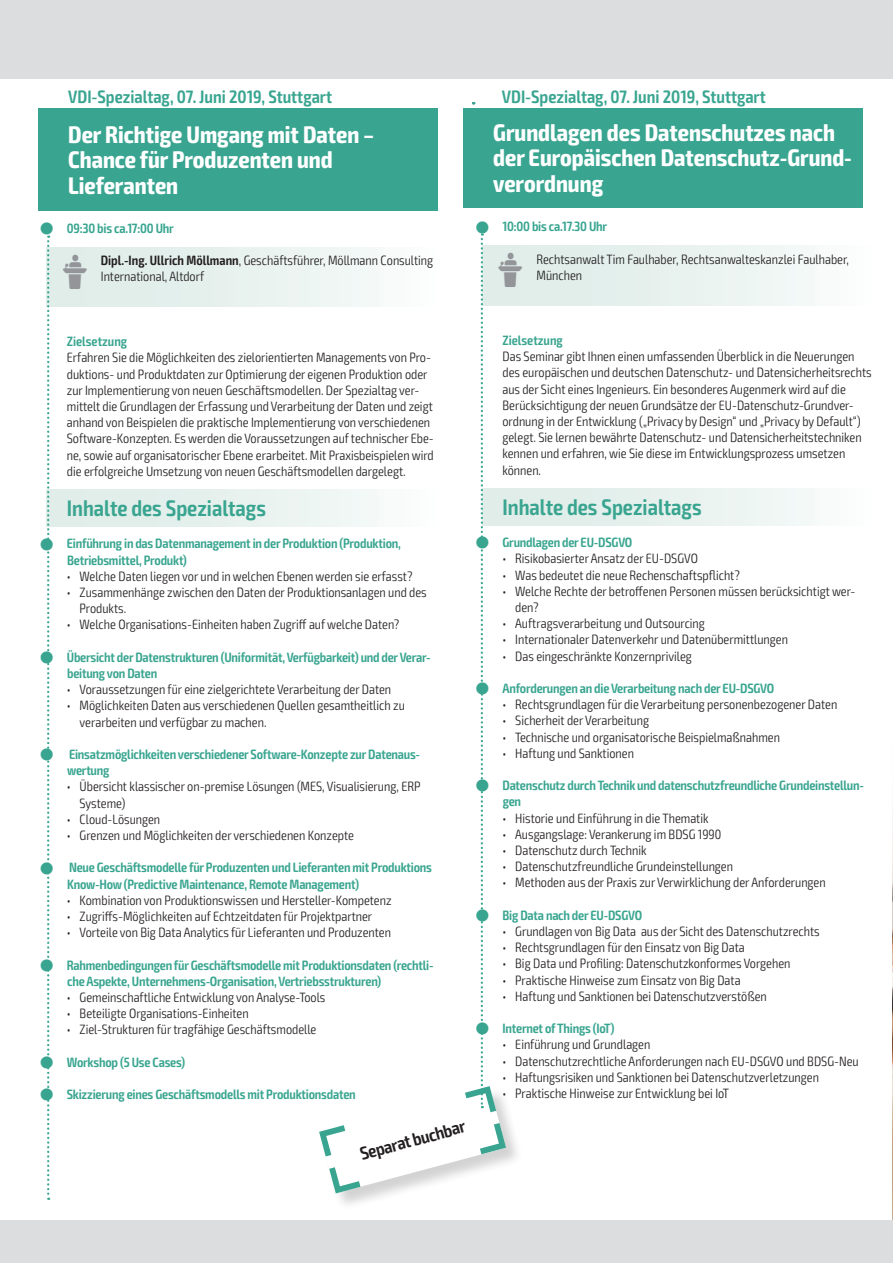
<style>
.page{position:relative;width:893px;height:1263px;background:#fff}
.page>*{position:absolute;margin:0;border:0;box-sizing:border-box;transform-origin:0 0}
.t1{font:700 condensed 24px/25.5px "Exo 2";color:#fff}
.t2{font:600 condensed 22.5px "Exo 2";color:#39a590}
.t3{font:600 condensed 18px "Exo 2";color:#39a590}
.t4{font:600 condensed 18px "Exo 2";color:#231f20}
.t5{font:300 condensed 13.5px/16.2px "Exo 2";color:#231f20}
.t6{font:600 condensed 13.5px/16.2px "Exo 2";letter-spacing:-.015em;color:#39a590}
.t7{font:13.5px "VDI Iconset S4 A Regular";color:#939598}
.s1{font-weight:600}
</style>
<div class="page">
<div style="left:320px;top:1087px;width:203px;height:124px;background:#231f20;opacity:.2"></div>
<img style="left:892px;top:808px;width:1px;height:412px">
<div style="left:0;top:1220px;width:893px;height:43px;background:#dcdddf"></div>
<div style="left:0;top:0;width:893px;height:79px;background:#dcdddf"></div>
<div style="left:47px;top:247px;width:390px;height:60px;background:#e4f0ec"></div>
<div style="left:47px;top:490px;width:390px;height:37px;background:#e4f0ec"></div>
<div style="left:38px;top:109px;width:400px;height:102px;background:#39a590"></div>
<div style="left:482px;top:246px;width:390px;height:59px;background:linear-gradient(to right,#daeae5,#f9fcfb)"></div>
<div style="left:482px;top:488px;width:390px;height:37px;background:linear-gradient(to right,#daeae5,#f9fcfb)"></div>
<div style="left:463px;top:108px;width:400px;height:99px;background:#39a590"></div>
<svg style="left:46px;top:235px;width:7px;height:965px"></svg>
<svg style="left:319px;top:233px;width:187px;height:960px"></svg>
<h3 class="t3" style="left:68px;top:86px;width:265px">VDI-Spezialtag, 07. Juni 2019, Stuttgart</h3>
<h1 class="t1" style="left:68px;top:122px;width:307px">Der Richtige Umgang mit Daten –<br>Chance für Produzenten und<br>Lieferanten</h1>
<p class="t6" style="left:67px;top:220px;width:108px">09:30 bis ca.17:00 Uhr</p>
<p class="t7" style="left:63px;top:260px;width:27px">L</p>
<p class="t5" style="left:101px;top:253px;width:334px"><span class="s1">Dipl.-Ing. Ullrich Möllmann</span>, Geschäftsführer, Möllmann Consulting<br>International, Altdorf</p>
<p class="t6" style="left:67px;top:334px;width:62px">Zielsetzung</p>
<p class="t5" style="left:67px;top:350px;width:368px">Erfahren Sie die Möglichkeiten des zielorientierten Managements von Pro&shy;duktions- und Produktdaten zur Optimierung der eigenen Produktion oder zur Implementierung von neuen Geschäftsmodellen. Der Spezialtag ver&shy;mittelt die Grundlagen der Erfassung und Verarbeitung der Daten und zeigt anhand von Beispielen die praktische Implementierung von verschiedenen Software-Konzepten. Es werden die Voraussetzungen auf technischer Ebe&shy;ne, sowie auf organisatorischer Ebene erarbeitet. Mit Praxisbeispielen wird die erfolgreiche Umsetzung von neuen Geschäftsmodellen dargelegt.</p>
<h2 class="t2" style="left:67px;top:495px;width:201px">Inhalte des Spezialtags</h2>
<p class="t6" style="left:67px;top:536px;width:336px">Einführung in das Datenmanagement in der Produktion (Produktion,<br>Betriebsmittel, Produkt)</p>
<p class="t5" style="left:67px;top:568px;width:347px">• Welche Daten liegen vor und in welchen Ebenen werden sie erfasst?</p>
<p class="t5" style="left:80px;top:584px;width:349px;text-indent:-13px">• Zusammenhänge zwischen den Daten der Produktionsanlagen und des<br>Produkts.</p>
<p class="t5" style="left:67px;top:617px;width:334px">• Welche Organisations-Einheiten haben Zugriff auf welche Daten?</p>
<p class="t6" style="left:67px;top:649px;width:365px">Übersicht der Datenstrukturen (Uniformität, Verfügbarkeit) und der Verar&shy;beitung von Daten</p>
<p class="t5" style="left:67px;top:682px;width:326px">• Voraussetzungen für eine zielgerichtete Verarbeitung der Daten</p>
<p class="t5" style="left:80px;top:698px;width:327px;text-indent:-13px">• Möglichkeiten Daten aus verschiedenen Quellen gesamtheitlich zu verarbeiten und verfügbar zu machen.</p>
<p class="t6" style="left:67px;top:746px;width:355px">Einsatzmöglichkeiten verschiedener Software-Konzepte zur Datenaus&shy;wertung</p>
<p class="t5" style="left:80px;top:779px;width:342px;text-indent:-13px">• Übersicht klassischer on-premise Lösungen (MES, Visualisierung, ERP<br>Systeme)</p>
<p class="t5" style="left:67px;top:811px;width:95px">• Cloud-Lösungen</p>
<p class="t5" style="left:67px;top:827px;width:289px">• Grenzen und Möglichkeiten der verschiedenen Konzepte</p>
<p class="t6" style="left:67px;top:860px;width:366px">Neue Geschäftsmodelle für Produzenten und Lieferanten mit Produktions<br>Know-How (Predictive Maintenance, Remote Management)</p>
<p class="t5" style="left:67px;top:892px;width:326px">• Kombination von Produktionswissen und Hersteller-Kompetenz</p>
<p class="t5" style="left:67px;top:908px;width:307px">• Zugriffs-Möglichkeiten auf Echtzeitdaten für Projektpartner</p>
<p class="t5" style="left:67px;top:925px;width:326px">• Vorteile von Big Data Analytics für Lieferanten und Produzenten</p>
<p class="t6" style="left:67px;top:957px;width:368px">Rahmenbedingungen für Geschäftsmodelle mit Produktionsdaten (rechtli&shy;che Aspekte, Unternehmens-Organisation, Vertriebsstrukturen)</p>
<p class="t5" style="left:67px;top:989px;width:260px">• Gemeinschaftliche Entwicklung von Analyse-Tools</p>
<p class="t5" style="left:67px;top:1006px;width:183px">• Beteiligte Organisations-Einheiten</p>
<p class="t5" style="left:67px;top:1022px;width:251px">• Ziel-Strukturen für tragfähige Geschäftsmodelle</p>
<p class="t6" style="left:67px;top:1054px;width:120px">Workshop (5 Use Cases)</p>
<p class="t6" style="left:67px;top:1087px;width:290px">Skizzierung eines Geschäftsmodells mit Produktionsdaten</p>
<h3 class="t4" style="left:358px;top:1143px;width:110px;rotate:-15deg">Separat buchbar</h3>
<h3 class="t3" style="left:502px;top:86px;width:265px">VDI-Spezialtag, 07. Juni 2019, Stuttgart</h3>
<h1 class="t1" style="left:493px;top:120px;width:360px">Grundlagen des Datenschutzes nach der Europäischen Datenschutz-Grund&shy;verordnung</h1>
<p class="t6" style="left:503px;top:219px;width:106px">10:00 bis ca.17.30 Uhr</p>
<p class="t7" style="left:498px;top:259px;width:27px">L</p>
<p class="t5" style="left:536px;top:251px;width:314px">Rechtsanwalt Tim Faulhaber, Rechtsanwalteskanzlei Faulhaber,<br>München</p>
<p class="t6" style="left:502px;top:332px;width:62px">Zielsetzung</p>
<p class="t5" style="left:502px;top:349px;width:371px">Das Seminar gibt Ihnen einen umfassenden Überblick in die Neuerungen des europäischen und deutschen Datenschutz- und Datensicherheitsrechts aus der Sicht eines Ingenieurs. Ein besonderes Augenmerk wird auf die Berücksichtigung der neuen Grundsätze der EU-Datenschutz-Grundver&shy;ordnung in der Entwicklung („Privacy by Design“ und „Privacy by Default“) gelegt. Sie lernen bewährte Datenschutz- und Datensicherheitstechniken kennen und erfahren, wie Sie diese im Entwicklungsprozess umsetzen können.</p>
<h2 class="t2" style="left:502px;top:493px;width:201px">Inhalte des Spezialtags</h2>
<p class="t6" style="left:502px;top:535px;width:131px">Grundlagen der EU-DSGVO</p>
<p class="t5" style="left:502px;top:551px;width:197px">• Risikobasierter Ansatz der EU-DSGVO</p>
<p class="t5" style="left:502px;top:567px;width:239px">• Was bedeutet die neue Rechenschaftspflicht?</p>
<p class="t5" style="left:515px;top:583px;width:342px;text-indent:-13px">• Welche Rechte der betroffenen Personen müssen berücksichtigt wer&shy;den?</p>
<p class="t5" style="left:502px;top:616px;width:204px">• Auftragsverarbeitung und Outsourcing</p>
<p class="t5" style="left:502px;top:632px;width:287px">• Internationaler Datenverkehr und Datenübermittlungen</p>
<p class="t5" style="left:502px;top:648px;width:191px">• Das eingeschränkte Konzernprivileg</p>
<p class="t6" style="left:502px;top:680px;width:273px">Anforderungen an die Verarbeitung nach der EU-DSGVO</p>
<p class="t5" style="left:502px;top:697px;width:336px">• Rechtsgrundlagen für die Verarbeitung personenbezogener Daten</p>
<p class="t5" style="left:502px;top:713px;width:148px">• Sicherheit der Verarbeitung</p>
<p class="t5" style="left:502px;top:729px;width:279px">• Technische und organisatorische Beispielmaßnahmen</p>
<p class="t5" style="left:502px;top:745px;width:133px">• Haftung und Sanktionen</p>
<p class="t6" style="left:502px;top:778px;width:363px">Datenschutz durch Technik und datenschutzfreundliche Grundeinstellun&shy;gen</p>
<p class="t5" style="left:502px;top:810px;width:208px">• Historie und Einführung in die Thematik</p>
<p class="t5" style="left:502px;top:826px;width:220px">• Ausgangslage: Verankerung im BDSG 1990</p>
<p class="t5" style="left:502px;top:842px;width:146px">• Datenschutz durch Technik</p>
<p class="t5" style="left:502px;top:859px;width:232px">• Datenschutzfreundliche Grundeinstellungen</p>
<p class="t5" style="left:502px;top:875px;width:325px">• Methoden aus der Praxis zur Verwirklichung der Anforderungen</p>
<p class="t6" style="left:502px;top:907px;width:141px">Big Data nach der EU-DSGVO</p>
<p class="t5" style="left:502px;top:923px;width:319px">• Grundlagen von Big Data aus der Sicht des Datenschutzrechts</p>
<p class="t5" style="left:502px;top:940px;width:244px">• Rechtsgrundlagen für den Einsatz von Big Data</p>
<p class="t5" style="left:502px;top:956px;width:289px">• Big Data und Profiling: Datenschutzkonformes Vorgehen</p>
<p class="t5" style="left:502px;top:972px;width:240px">• Praktische Hinweise zum Einsatz von Big Data</p>
<p class="t5" style="left:502px;top:988px;width:266px">• Haftung und Sanktionen bei Datenschutzverstößen</p>
<p class="t6" style="left:502px;top:1021px;width:114px">Internet of Things (IoT)</p>
<p class="t5" style="left:502px;top:1037px;width:149px">• Einführung und Grundlagen</p>
<p class="t5" style="left:502px;top:1053px;width:358px">• Datenschutzrechtliche Anforderungen nach EU-DSGVO und BDSG-Neu</p>
<p class="t5" style="left:502px;top:1069px;width:318px">• Haftungsrisiken und Sanktionen bei Datenschutzverletzungen</p>
<p class="t5" style="left:502px;top:1085px;width:228px">• Praktische Hinweise zur Entwicklung bei IoT</p>
</div>
